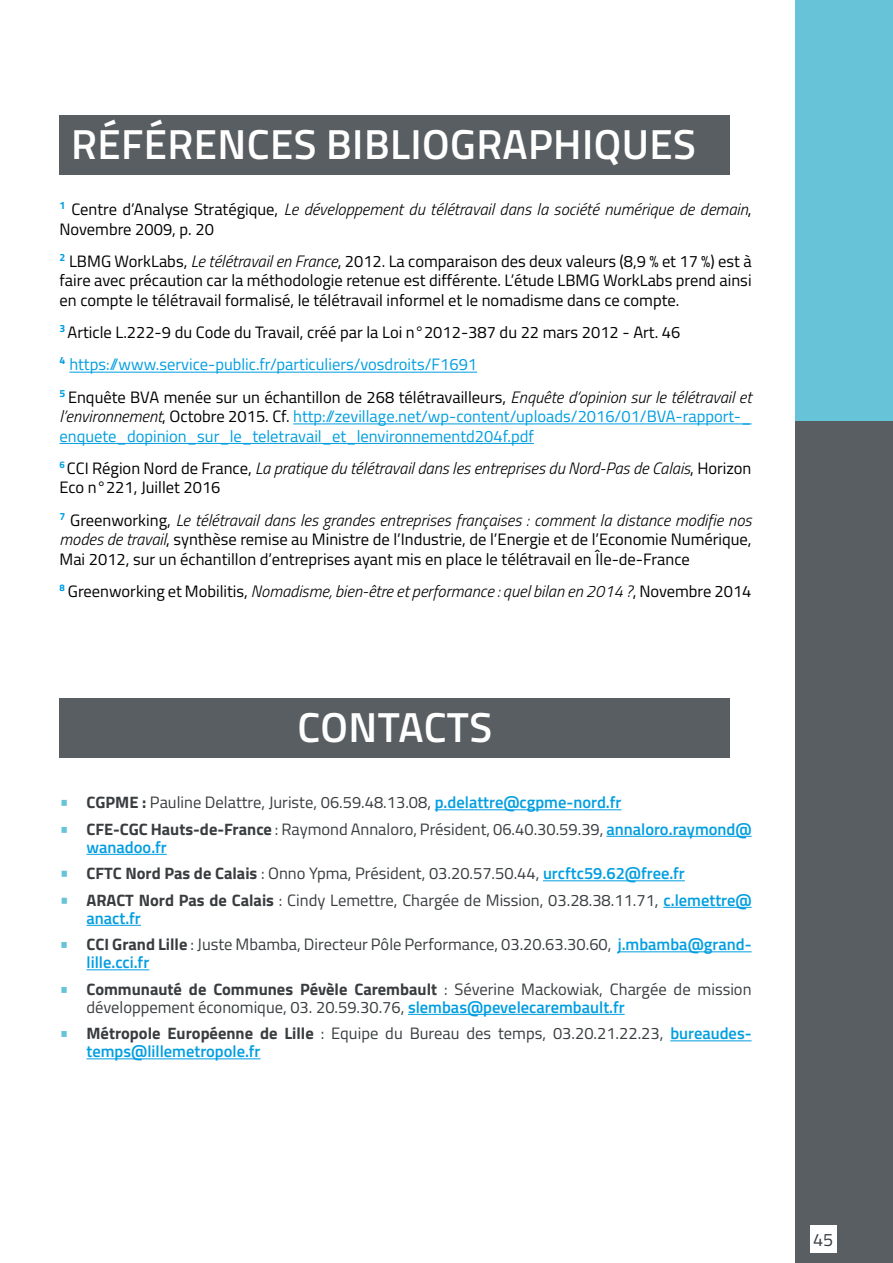
<style>
.page{position:relative;width:893px;height:1263px;background:#fff}
.page>*{position:absolute;margin:0;border:0;box-sizing:border-box;transform-origin:0 0}
.t1{font:600 42px "Titillium";letter-spacing:.01em;color:#fff}
.t2{font:18px "Titillium";color:#393d3f}
.t3{font:16.5px/19.5px "Titillium";color:#000;text-align:justify}
.t4{font:16.5px/18px "Titillium";color:#393d3f}
.t5{font:italic 300 16.5px/19.5px "Titillium";color:#000}
.t6{font:16.5px/19.5px "Titillium";color:#009ee0}
.s1{font-weight:400;font-style:normal}
.s2{font-weight:300;font-style:italic}
.s3{color:#009ee0}
.s4{font-weight:300;font-style:italic;color:#000}
.s5{color:#000}
.s6{font-weight:600;font-size:21px;color:#67c4d8}
.s7{font-weight:700}
.s8{font-weight:600;color:#009ee0}
.s9{font-size:21px;color:#67c4d8}
.s10{font-weight:700;font-size:21px;color:#67c4d8}
</style>
<div class="page">
<div style="left:795px;top:0;width:98px;height:1263px;background:#67c4d8"></div>
<div style="left:795px;top:422px;width:98px;height:841px;background:#595e62"></div>
<div style="left:810px;top:1225px;width:26px;height:27px;background:#fff"></div>
<div style="left:60px;top:115px;width:670px;height:59px;background:#595e62"></div>
<hr style="left:69px;top:372px;width:408px;height:1px;background:#009ee0">
<hr style="left:293px;top:424px;width:459px;height:1px;background:#009ee0">
<hr style="left:60px;top:443px;width:474px;height:1px;background:#009ee0">
<hr style="left:435px;top:809px;width:186px;height:1px;background:#009ee0">
<hr style="left:606px;top:836px;width:146px;height:1px;background:#009ee0">
<hr style="left:87px;top:854px;width:80px;height:1px;background:#009ee0">
<hr style="left:543px;top:880px;width:142px;height:1px;background:#009ee0">
<hr style="left:663px;top:907px;width:89px;height:1px;background:#009ee0">
<hr style="left:87px;top:925px;width:54px;height:1px;background:#009ee0">
<hr style="left:618px;top:951px;width:134px;height:1px;background:#009ee0">
<hr style="left:87px;top:969px;width:62px;height:1px;background:#009ee0">
<hr style="left:408px;top:1014px;width:217px;height:1px;background:#009ee0">
<hr style="left:670px;top:1040px;width:82px;height:1px;background:#009ee0">
<hr style="left:87px;top:1058px;width:174px;height:1px;background:#009ee0">
<div style="left:60px;top:698px;width:670px;height:60px;background:#595e62"></div>
<h1 class="t1" style="left:71px;top:113px;width:626px">RÉFÉRENCES BIBLIOGRAPHIQUES</h1>
<p class="t5" style="left:60px;top:199px;width:694px"><sup>1</sup> <span class="s1">Centre d’Analyse Stratégique,</span> Le développement du télétravail dans la société numérique de demain<span class="s1">,<br>Novembre 2009, p. 20</span></p>
<p class="t3" style="left:60px;top:250px;width:694px"><sup>2</sup> LBMG WorkLabs, <span class="s2">Le télétravail en France</span>, 2012. La comparaison des deux valeurs (8,9 % et 17 %) est à faire avec précaution car la méthodologie retenue est différente. L’étude LBMG WorkLabs prend ainsi en compte le télétravail formalisé, le télétravail informel et le nomadisme dans ce compte.</p>
<p class="t3" style="left:60px;top:315px;width:694px;line-height:32.2px;text-align:left"><sup>3</sup> Article L.222-9 du Code du Travail, créé par la Loi n°2012-387 du 22 mars 2012 - Art. 46<br><sup>4</sup> <span class="s3">https://www.service-public.fr/particuliers/vosdroits/F1691<br></span><sup>5</sup> Enquête BVA menée sur un échantillon de 268 télétravailleurs, <span class="s2">Enquête d’opinion sur le télétravail et</span></p>
<p class="t6" style="left:60px;top:406px;width:694px"><span class="s4">l’environnement</span><span class="s5">, Octobre 2015. Cf.</span> http://zevillage.net/wp-content/uploads/2016/01/BVA-rapport-_ enquete_dopinion_sur_le_teletravail_et_lenvironnementd204f.pdf</p>
<p class="t5" style="left:60px;top:458px;width:693px"><sup>6</sup> <span class="s1">CCI Région Nord de France,</span> La pratique du télétravail dans les entreprises du Nord-Pas de Calais<span class="s1">, Horizon<br>Eco n°221, Juillet 2016</span></p>
<p class="t3" style="left:60px;top:509px;width:694px"><sup>7</sup> Greenworking, <span class="s2">Le télétravail dans les grandes entreprises françaises : comment la distance modifie nos modes de travail</span>, synthèse remise au Ministre de l’Industrie, de l’Energie et de l’Economie Numérique, Mai 2012, sur un échantillon d’entreprises ayant mis en place le télétravail en Île-de-France</p>
<p class="t5" style="left:60px;top:581px;width:693px"><sup>8</sup> <span class="s1">Greenworking et Mobilitis,</span> Nomadisme, bien-être et performance : quel bilan en 2014 ?<span class="s1">, Novembre 2014</span></p>
<h1 class="t1" style="left:298px;top:696px;width:196px">CONTACTS</h1>
<p class="t4" style="left:60px;top:792px;width:563px"><span class="s6">•</span> <span class="s7">CGPME :</span> Pauline Delattre, Juriste, 06.59.48.13.08, <span class="s8">p.delattre@cgpme-nord.fr</span></p>
<p class="t4" style="left:87px;top:819px;width:666px;text-indent:-27px"><span class="s6">•</span> <span class="s7">CFE-CGC Hauts-de-France</span> : Raymond Annaloro, Président, 06.40.30.59.39, <span class="s8">annaloro.raymond@ wanadoo.fr</span></p>
<p class="t4" style="left:60px;top:863px;width:627px"><span class="s9">•</span> <span class="s7">CFTC Nord Pas de Calais</span> : Onno Ypma, Président, 03.20.57.50.44, <span class="s8">urcftc59.62@free.fr</span></p>
<p class="t4" style="left:87px;top:890px;width:667px;text-indent:-27px"><span class="s9">•</span> <span class="s7">ARACT Nord Pas de Calais</span> : Cindy Lemettre, Chargée de Mission, 03.28.38.11.71, <span class="s8">c.lemettre@ anact.fr</span></p>
<p class="t4" style="left:87px;top:934px;width:667px;text-indent:-27px"><span class="s10">•</span> <span class="s7">CCI Grand Lille</span> : Juste Mbamba, Directeur Pôle Performance, 03.20.63.30.60, <span class="s8">j.mbamba@grand&shy;lille.cci.fr</span></p>
<p class="t4" style="left:87px;top:979px;width:666px;text-indent:-27px"><span class="s10">•</span> <span class="s7">Communauté de Communes Pévèle Carembault</span> : Séverine Mackowiak, Chargée de mission développement économique, 03. 20.59.30.76, <span class="s8">slembas@pevelecarembault.fr</span></p>
<p class="t4" style="left:87px;top:1023px;width:667px;text-indent:-27px"><span class="s10">•</span> <span class="s7">Métropole Européenne de Lille</span> : Equipe du Bureau des temps, 03.20.21.22.23, <span class="s8">bureaudes&shy;temps@lillemetropole.fr</span></p>
<p class="t2" style="left:813px;top:1226px;width:22px">45</p>
</div>
